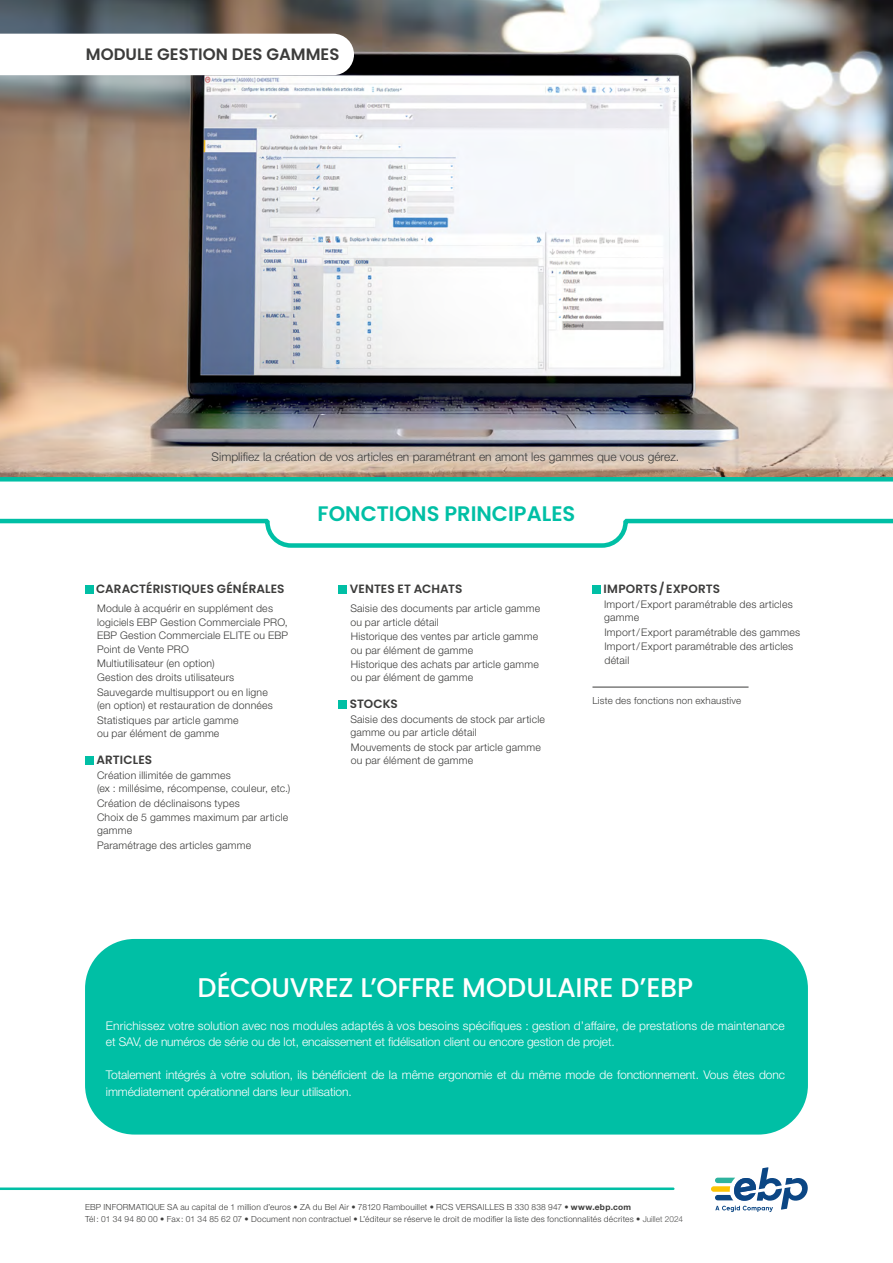
<style>
.page{position:relative;width:893px;height:1263px;background:#fff}
.page>*{position:absolute;margin:0;border:0;box-sizing:border-box;transform-origin:0 0}
.t1{font:500 27px "Poppins";letter-spacing:-.01em;color:#fff}
.t2{font:600 21px "Poppins";color:#00bfa5}
.t3{font:600 16.5px "Poppins";color:#3c3c3b}
.t4{font:300 12px/16.5px "Helvetica Neue LT Std";letter-spacing:.01em;color:#fff}
.t5{font:300 12px/16.5px "Helvetica Neue LT Std";letter-spacing:-.01em;color:#fff}
.t6{font:300 12px "Helvetica Neue LT Std";color:#3c3c3b}
.t7{font:600 12px "Poppins";letter-spacing:.005em;color:#3c3c3b}
.t8{font:300 10.5px/14px "Helvetica Neue LT Std";letter-spacing:.02em;color:#3c3c3b}
.t9{font:300 9.75px "Helvetica Neue LT Std";letter-spacing:.02em;color:#3c3c3b}
.t10{font:300 8.4px/12px "Helvetica Neue LT Std";letter-spacing:.025em;color:#3c3c3b}
.s1{font-weight:700}
.s2{font-size:8.25px;color:#575756}
</style>
<div class="page">
<img style="left:0;top:0;width:893px;height:475px">
<svg style="left:0;top:34px;width:354px;height:41px"></svg>
<svg style="left:0;top:475px;width:893px;height:73px"></svg>
<svg style="left:0;top:1187px;width:674px;height:3px;background:#2bc9b4"></svg>
<div style="left:85px;top:585px;width:8px;height:8px;background:#00bfa5"></div>
<div style="left:85px;top:756px;width:8px;height:8px;background:#00bfa5"></div>
<div style="left:339px;top:585px;width:8px;height:8px;background:#00bfa5"></div>
<div style="left:339px;top:700px;width:8px;height:8px;background:#00bfa5"></div>
<div style="left:592px;top:585px;width:9px;height:8px;background:#00bfa5"></div>
<hr style="left:592px;top:687px;width:156px;height:1px;background:#3c3c3b">
<div style="left:85px;top:939px;width:723px;height:195px;background:#00bfa5;border-radius:49px"></div>
<svg style="left:711px;top:1167px;width:97px;height:45px"></svg>
<h3 class="t3" style="left:86px;top:44px;width:255px">MODULE GESTION DES GAMMES</h3>
<p class="t6" style="left:212px;top:449px;width:469px">Simplifiez la création de vos articles en paramétrant en amont les gammes que vous gérez.</p>
<p class="t7" style="left:96px;top:582px;width:190px">CARACTÉRISTIQUES GÉNÉRALES</p>
<p class="t8" style="left:97px;top:601px;width:193px">Module à acquérir en supplément des logiciels EBP Gestion Commerciale PRO,<br>EBP Gestion Commerciale ELITE ou EBP<br>Point de Vente PRO<br>Multiutilisateur (en option)<br>Gestion des droits utilisateurs<br>Sauvegarde multisupport ou en ligne<br>(en option) et restauration de données<br>Statistiques par article gamme<br>ou par élément de gamme</p>
<p class="t7" style="left:97px;top:753px;width:57px">ARTICLES</p>
<p class="t8" style="left:97px;top:768px;width:195px">Création illimitée de gammes<br>(ex : millésime, récompense, couleur, etc.)<br>Création de déclinaisons types<br>Choix de 5 gammes maximum par article gamme<br>Paramétrage des articles gamme</p>
<h2 class="t2" style="left:318px;top:502px;width:259px">FONCTIONS PRINCIPALES</h2>
<p class="t7" style="left:350px;top:582px;width:114px">VENTES ET ACHATS</p>
<p class="t8" style="left:350px;top:601px;width:191px">Saisie des documents par article gamme ou par article détail<br>Historique des ventes par article gamme ou par élément de gamme<br>Historique des achats par article gamme ou par élément de gamme</p>
<p class="t7" style="left:350px;top:697px;width:49px">STOCKS</p>
<p class="t8" style="left:350px;top:712px;width:196px">Saisie des documents de stock par article gamme ou par article détail<br>Mouvements de stock par article gamme ou par élément de gamme</p>
<p class="t7" style="left:604px;top:582px;width:118px">IMPORTS/EXPORTS</p>
<p class="t8" style="left:604px;top:597px;width:198px">Import/Export paramétrable des articles gamme<br>Import/Export paramétrable des gammes<br>Import/Export paramétrable des articles détail</p>
<p class="t9" style="left:592px;top:695px;width:150px">Liste des fonctions non exhaustive</p>
<h1 class="t1" style="left:198px;top:971px;width:497px">DÉCOUVREZ L’OFFRE MODULAIRE D’EBP</h1>
<p class="t4" style="left:106px;top:1017px;width:680px">Enrichissez votre solution avec nos modules adaptés à vos besoins spécifiques : gestion d’affaire, de prestations de maintenance et SAV, de numéros de série ou de lot, encaissement et fidélisation client ou encore gestion de projet.</p>
<p class="t5" style="left:106px;top:1066px;width:680px">Totalement intégrés à votre solution, ils bénéficient de la même ergonomie et du même mode de fonctionnement. Vous êtes donc immédiatement opérationnel dans leur utilisation.</p>
<p class="t10" style="left:85px;top:1201px;width:600px">EBP INFORMATIQUE SA au capital de 1 million d’euros • ZA du Bel Air • 78120 Rambouillet • RCS VERSAILLES B 330 838 947 • <span class="s1">www.ebp.com<br></span>Tél: 01 34 94 80 00 • Fax: 01 34 85 62 07 • Document non contractuel • L’éditeur se réserve le droit de modifier la liste des fonctionnalités décrites • <span class="s2">Juillet 2024</span></p>
</div>
